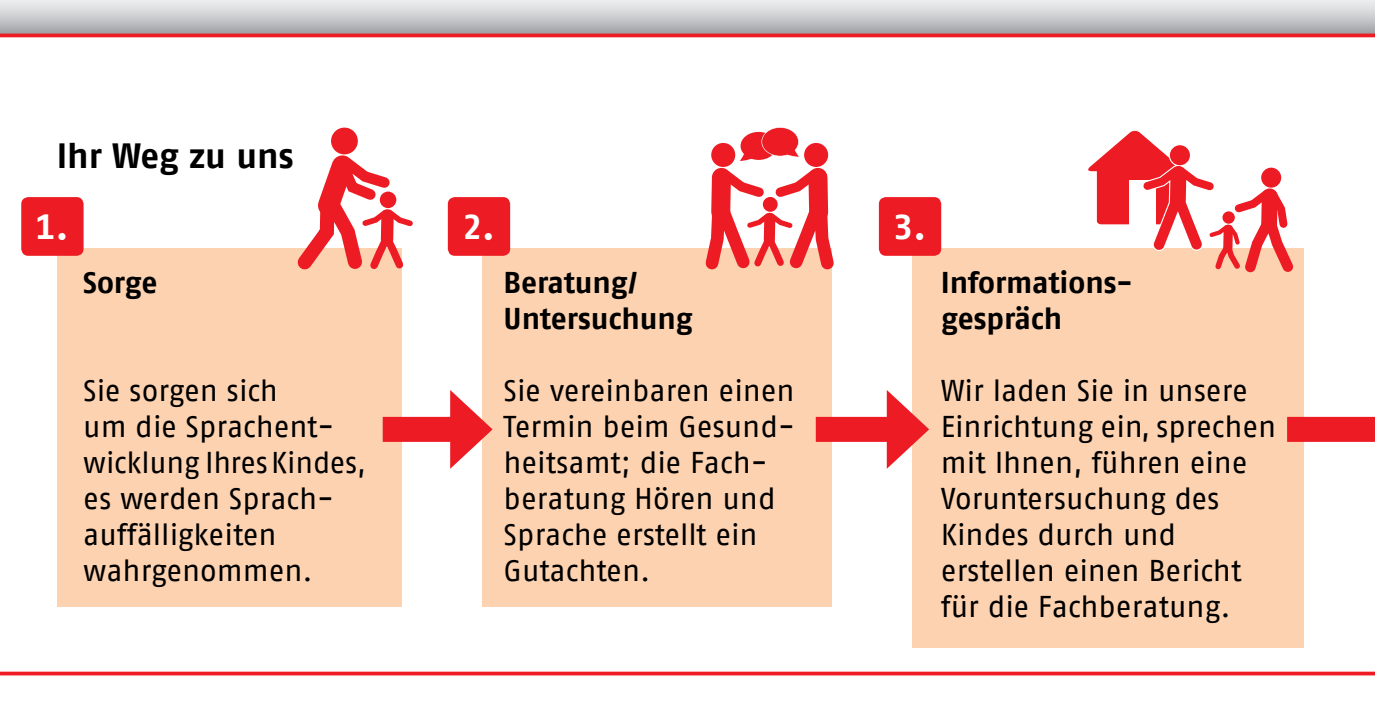
<style>
.page{position:relative;width:1375px;height:709px;background:#fff}
.page>*{position:absolute;margin:0;border:0;box-sizing:border-box;transform-origin:0 0}
.t1{font:700 35px "AWO Fago Office";color:#000}
.t2{font:700 35px "AWO Fago Office";color:#fff}
.t3{font:30px/36px "AWO Fago Office";color:#000}
.t4{font:700 30px/36px "AWO Fago Office";letter-spacing:-.005em;color:#000}
</style>
<div class="page">
<svg style="left:0;top:0;width:1375px;height:34px;background:#cac8ca"></svg>
<hr style="left:0;top:34px;width:1375px;height:3px;background:#ed1b23">
<svg style="left:0;top:671px;width:1375px;height:4px;background:#f04147"></svg>
<div style="left:57px;top:248px;width:345px;height:359px;background:#fdd2b0"></div>
<div style="left:482px;top:248px;width:350px;height:359px;background:#fdd2b0"></div>
<div style="left:912px;top:248px;width:392px;height:399px;background:#fdd2b0"></div>
<div style="left:21px;top:197px;width:63px;height:59px;background:#ed1b23;border-radius:7px"></div>
<div style="left:448px;top:197px;width:62px;height:59px;background:#ed1b23;border-radius:7px"></div>
<div style="left:879px;top:197px;width:62px;height:59px;background:#ed1b23;border-radius:7px"></div>
<div style="left:383px;top:417px;width:84px;height:25px;background:#ed1b23"></div>
<svg style="left:450px;top:390px;width:43px;height:79px"></svg>
<div style="left:816px;top:417px;width:87px;height:25px;background:#ed1b23"></div>
<svg style="left:887px;top:390px;width:42px;height:79px"></svg>
<div style="left:1287px;top:417px;width:88px;height:25px;background:#ed1b23"></div>
<div style="left:331px;top:128px;width:27px;height:26px;background:#ed1b23;border-radius:50%"></div>
<svg style="left:297px;top:139px;width:116px;height:131px"></svg>
<svg style="left:705px;top:127px;width:129px;height:143px"></svg>
<svg style="left:1088px;top:130px;width:205px;height:143px"></svg>
<p class="t1" style="left:57px;top:135px;width:238px">Ihr Weg zu uns</p>
<p class="t2" style="left:35px;top:206px;width:34px">1.</p>
<p class="t2" style="left:462px;top:206px;width:34px">2.</p>
<p class="t2" style="left:893px;top:206px;width:34px">3.</p>
<p class="t4" style="left:83px;top:264px;width:76px">Sorge</p>
<p class="t3" style="left:83px;top:372px;width:284px">Sie sorgen sich<br>um die Sprachent&shy;wicklung Ihres Kindes, es werden Sprach&shy;auffälligkeiten wahrgenommen.</p>
<p class="t4" style="left:504px;top:264px;width:191px">Beratung/<br>Untersuchung</p>
<p class="t3" style="left:504px;top:372px;width:293px">Sie vereinbaren einen<br>Termin beim Gesund&shy;heitsamt; die Fach&shy;beratung Hören und<br>Sprache erstellt ein<br>Gutachten.</p>
<p class="t4" style="left:941px;top:264px;width:193px">Informations&shy;gespräch</p>
<p class="t3" style="left:941px;top:372px;width:337px">Wir laden Sie in unsere<br>Einrichtung ein, sprechen mit Ihnen, führen eine<br>Voruntersuchung des<br>Kindes durch und erstellen einen Bericht für die Fachberatung.</p>
</div>
